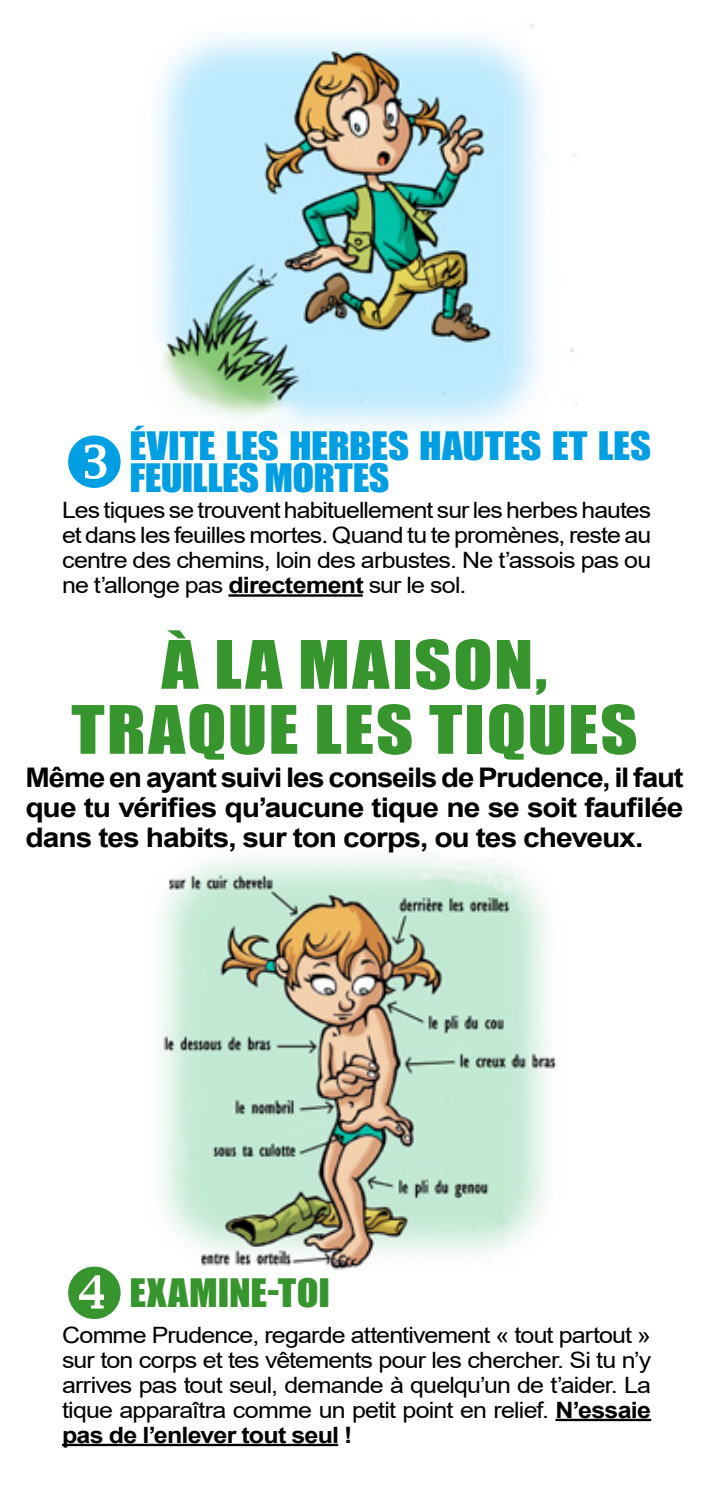
<style>
.page{position:relative;width:709px;height:1489px;background:#fff}
.page>*{position:absolute;margin:0;border:0;box-sizing:border-box;transform-origin:0 0}
.t1{font:61.5px "Impact";letter-spacing:.025em;color:#37952e;scale:1.18 1}
.t2{font:36px/32.5px "Impact";letter-spacing:-.01em;color:#009ee3;scale:1.13 1}
.t3{font:36px "Impact";letter-spacing:.005em;color:#37952e;scale:1.11 1}
.t4{font:700 27px/30px "Arial";letter-spacing:-.035em;color:#000;text-align:justify;scale:1.09 1}
.t5{font:22.5px/25px "Arial";letter-spacing:-.035em;color:#000;text-align:justify;scale:1.11 1}
.t6{font:22.5px/25px "Arial";letter-spacing:-.035em;color:#000;text-align:justify;scale:1.1 1}
.s1{font-weight:700}
</style>
<div class="page">
<img style="left:160px;top:856px;width:397px;height:413px">
<img style="left:156px;top:24px;width:421px;height:406px">
<hr style="left:228px;top:594px;width:135px;height:2px;background:#000">
<hr style="left:555px;top:1418px;width:96px;height:2px;background:#000">
<hr style="left:62px;top:1443px;width:276px;height:2px;background:#000">
<p class="t2" style="left:129px;top:428px;width:463px">ÉVITE LES HERBES HAUTES ET LES<br>FEUILLES MORTES</p>
<p class="t6" style="left:62px;top:497px;width:537px">Les tiques se trouvent habituellement sur les herbes hautes et dans les feuilles mortes. Quand tu te promènes, reste au centre des chemins, loin des arbustes. Ne t’assois pas ou ne t’allonge pas <span class="s1">directement</span> sur le sol.</p>
<p class="t1" style="left:162px;top:617px;width:328px">À LA MAISON,</p>
<p class="t1" style="left:71px;top:682px;width:481px">TRAQUE LES TIQUES</p>
<p class="t4" style="left:25px;top:763px;width:605px">Même en ayant suivi les conseils de Prudence, il faut que tu vérifies qu’aucune tique ne se soit faufilée dans tes habits, sur ton corps, ou tes cheveux.</p>
<p class="t3" style="left:129px;top:1264px;width:182px">EXAMINE-TOI</p>
<p class="t5" style="left:62px;top:1321px;width:532px">Comme Prudence, regarde attentivement « tout partout » sur ton corps et tes vêtements pour les chercher. Si tu n’y arrives pas tout seul, demande à quelqu’un de t’aider. La tique apparaîtra comme un petit point en relief. <span class="s1">N’essaie pas de l’enlever tout seul !</span></p>
</div>
